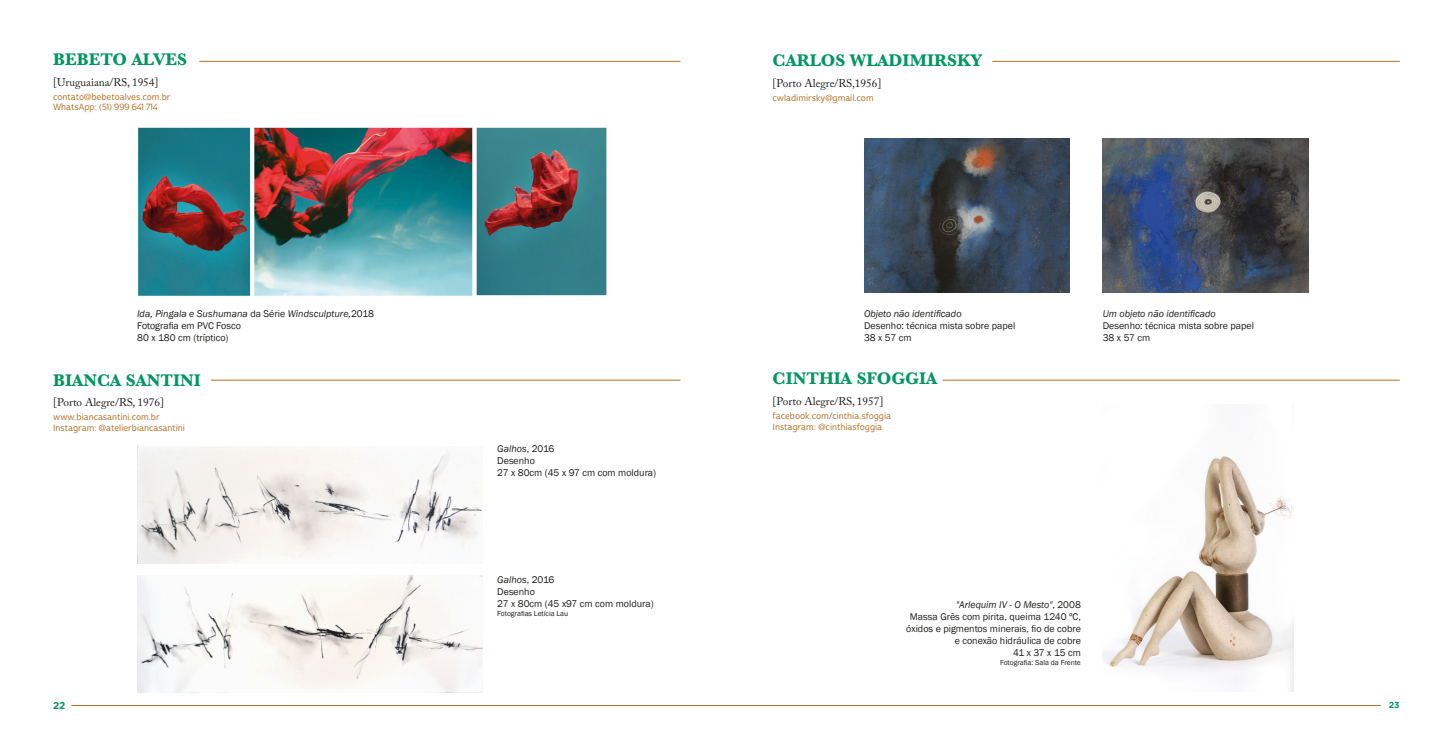
<style>
.page{position:relative;width:1453px;height:745px;background:#fff}
.page>*{position:absolute;margin:0;border:0;box-sizing:border-box;transform-origin:0 0}
.artista{font:700 17.5px "Baskerville MT Std";color:#009760}
.nascimento{font:11.25px "Adobe Caslon Pro";color:#1d1d1b}
.t1{font:10px/12px "Franklin Gothic";color:#1d1d1b;text-align:right}
.t2{font:italic 10px "Franklin Gothic";color:#1d1d1b}
.t3{font:700 10px "Gotham Rounded";color:#009760}
.contatos{font:8.75px "Cabrito Sans Nor Med";color:#b37228}
.t4{font:700 8.75px "Gotham Rounded";color:#009760}
.t5{font:7.5px "Franklin Gothic";color:#1d1d1b}
.s1{font-style:normal}
</style>
<div class="page">
<img style="left:138px;top:127px;width:469px;height:169px">
<hr style="left:199px;top:61px;width:481px;height:1px;background:#b37228">
<hr style="left:992px;top:61px;width:408px;height:1px;background:#b37228">
<hr style="left:211px;top:379px;width:469px;height:1px;background:#b37228">
<hr style="left:71px;top:704px;width:1309px;height:1px;background:#b37228">
<hr style="left:943px;top:379px;width:457px;height:1px;background:#b37228">
<img style="left:137px;top:446px;width:346px;height:117px">
<img style="left:137px;top:575px;width:346px;height:117px">
<img style="left:864px;top:138px;width:206px;height:154px">
<img style="left:1103px;top:138px;width:205px;height:154px">
<img style="left:1103px;top:456px;width:191px;height:235px">
<p class="artista" style="left:53px;top:50px;width:135px">BEBETO ALVES</p>
<p class="nascimento" style="left:53px;top:75px;width:107px">[Uruguaiana/RS, 1954]</p>
<p class="contatos" style="left:53px;top:91px;width:119px">contato@bebetoalves.com.br</p>
<p class="contatos" style="left:53px;top:102px;width:106px">WhatsApp: (51) 999 641 714</p>
<p class="t2" style="left:137px;top:307px;width:238px">Ida, Pingala e Sushumana <span class="s1">da Série</span> Windsculpture,<span class="s1">2018</span></p>
<p class="t1" style="left:137px;top:319px;width:105px">Fotografia em PVC Fosco</p>
<p class="t1" style="left:137px;top:331px;width:93px">80 x 180 cm (tríptico)</p>
<p class="artista" style="left:53px;top:370px;width:149px">BIANCA SANTINI</p>
<p class="nascimento" style="left:53px;top:395px;width:112px">[Porto Alegre/RS, 1976]</p>
<p class="contatos" style="left:53px;top:412px;width:108px">www.biancasantini.com.br</p>
<p class="contatos" style="left:53px;top:422px;width:133px">Instagram: @atelierbiancasantini</p>
<p class="t2" style="left:497px;top:442px;width:59px">Galhos<span class="s1">, 2016</span></p>
<p class="t1" style="left:497px;top:455px;width:39px">Desenho</p>
<p class="t1" style="left:497px;top:467px;width:160px">27 x 80cm (45 x 97 cm com moldura)</p>
<p class="t2" style="left:497px;top:572px;width:59px">Galhos<span class="s1">, 2016</span></p>
<p class="t1" style="left:497px;top:585px;width:39px">Desenho</p>
<p class="t1" style="left:497px;top:597px;width:158px">27 x 80cm (45 x97 cm com moldura)</p>
<p class="t5" style="left:497px;top:608px;width:72px">Fotografias Letícia Lau</p>
<p class="artista" style="left:772px;top:51px;width:211px">CARLOS WLADIMIRSKY</p>
<p class="nascimento" style="left:772px;top:76px;width:110px">[Porto Alegre/RS,1956]</p>
<p class="contatos" style="left:772px;top:93px;width:103px">cwladimirsky@gmail.com</p>
<p class="t2" style="left:864px;top:307px;width:99px">Objeto não identificado</p>
<p class="t1" style="left:864px;top:319px;width:153px">Desenho: técnica mista sobre papel</p>
<p class="t1" style="left:864px;top:331px;width:49px">38 x 57 cm</p>
<p class="artista" style="left:772px;top:368px;width:166px">CINTHIA SFOGGIA</p>
<p class="nascimento" style="left:772px;top:394px;width:112px">[Porto Alegre/RS, 1957]</p>
<p class="contatos" style="left:772px;top:410px;width:120px">facebook.com/cinthia.sfoggia</p>
<p class="contatos" style="left:772px;top:421px;width:111px">Instagram: @cinthiasfoggia</p>
<p class="t2" style="left:1103px;top:307px;width:115px">Um objeto não identificado</p>
<p class="t1" style="left:1103px;top:319px;width:153px">Desenho: técnica mista sobre papel</p>
<p class="t1" style="left:1103px;top:331px;width:49px">38 x 57 cm</p>
<p class="t2" style="left:956px;top:598px;width:126px">"Arlequim IV - O Mesto"<span class="s1">, 2008</span></p>
<p class="t1" style="left:906px;top:610px;width:176px">Massa Grês com pirita, queima 1240 ºC, óxidos e pigmentos minerais, fio de cobre e conexão hidráulica de cobre</p>
<p class="t1" style="left:1013px;top:646px;width:69px">41 x 37 x 15 cm</p>
<p class="t5" style="left:1000px;top:657px;width:82px">Fotografia: Sala da Frente</p>
<p class="t3" style="left:53px;top:698px;width:14px">22</p>
<p class="t4" style="left:1388px;top:698px;width:12px">23</p>
</div>
